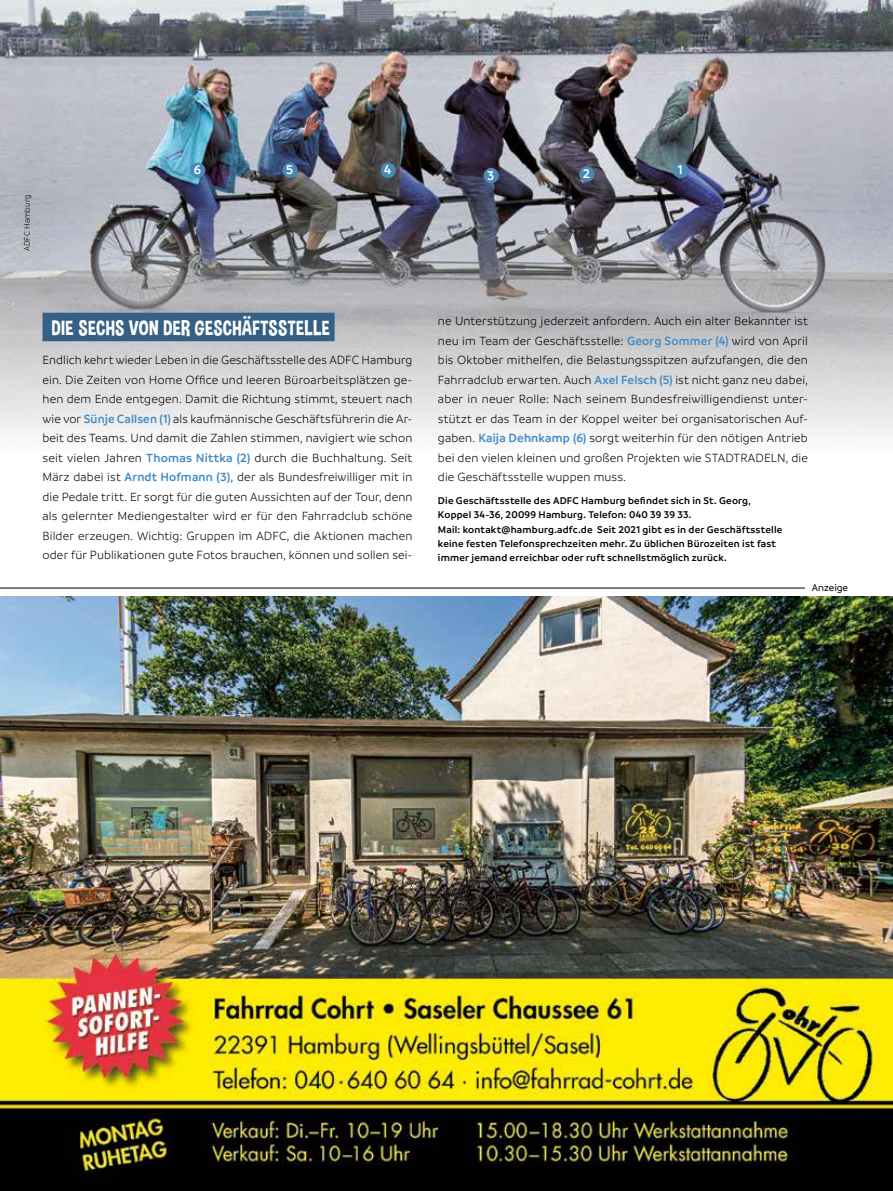
<style>
.page{position:relative;width:893px;height:1191px;background:#fff}
.page>*{position:absolute;margin:0;border:0;box-sizing:border-box;transform-origin:0 0}
.t1{font:21px "Dimbo";letter-spacing:.01em;color:#fff}
.t2{font:600 13.5px "Branding";color:#fff}
.t3{font:300 12.75px/19.5px "Branding";letter-spacing:.01em;color:#000;text-align:justify}
.t4{font:600 10.5px/14.2px "Branding";letter-spacing:.02em;color:#000}
.t5{font:500 10.5px "Branding";color:#000}
.t6{font:300 8.7px "Branding";letter-spacing:.025em;color:#000;scale:.95 1}
.s1{font-weight:600;color:#428ac6}
</style>
<div class="page">
<img style="left:0;top:0;width:893px;height:437px">
<img style="left:0;top:596px;width:893px;height:595px">
<div style="left:43px;top:313px;width:292px;height:28px;background:#346086"></div>
<hr style="left:0;top:587px;width:805px;height:1px;background:#000">
<div style="left:673px;top:163px;width:15px;height:15px;background:#4989b4;border-radius:50%"></div>
<div style="left:579px;top:166px;width:15px;height:16px;background:#4989b4;border-radius:50%"></div>
<div style="left:483px;top:168px;width:16px;height:15px;background:#4989b4;border-radius:50%"></div>
<div style="left:381px;top:163px;width:15px;height:15px;background:#4989b4;border-radius:50%"></div>
<div style="left:282px;top:163px;width:16px;height:15px;background:#4989b4;border-radius:50%"></div>
<div style="left:190px;top:163px;width:15px;height:15px;background:#4989b4;border-radius:50%"></div>
<p class="t6" style="left:22px;top:251px;width:61px;rotate:-90deg">ADFC Hamburg</p>
<p class="t2" style="left:194px;top:163px;width:9px">6</p>
<p class="t2" style="left:286px;top:163px;width:9px">5</p>
<p class="t2" style="left:384px;top:163px;width:9px">4</p>
<h1 class="t1" style="left:52px;top:315px;width:280px">DIE SECHS VON DER GESCHÄFTSSTELLE</h1>
<p class="t3" style="left:43px;top:350px;width:371px">Endlich kehrt wieder Leben in die Geschäftsstelle des ADFC Hamburg ein. Die Zeiten von Home Office und leeren Büroarbeitsplätzen ge&shy;hen dem Ende entgegen. Damit die Richtung stimmt, steuert nach wie vor <span class="s1">Sünje Callsen (1)</span> als kaufmännische Geschäftsführerin die Ar&shy;beit des Teams. Und damit die Zahlen stimmen, navigiert wie schon seit vielen Jahren <span class="s1">Thomas Nittka (2)</span> durch die Buchhaltung. Seit März dabei ist <span class="s1">Arndt Hofmann (3),</span> der als Bundesfreiwilliger mit in die Pedale tritt. Er sorgt für die guten Aussichten auf der Tour, denn als gelernter Mediengestalter wird er für den Fahrradclub schöne Bilder erzeugen. Wichtig: Gruppen im ADFC, die Aktionen machen oder für Publikationen gute Fotos brauchen, können und sollen sei-</p>
<p class="t2" style="left:487px;top:168px;width:9px">3</p>
<p class="t2" style="left:583px;top:166px;width:9px">2</p>
<p class="t2" style="left:678px;top:163px;width:6px">1</p>
<p class="t3" style="left:438px;top:311px;width:371px">ne Unterstützung jederzeit anfordern. Auch ein alter Bekannter ist neu im Team der Geschäftsstelle: <span class="s1">Georg Sommer (4)</span> wird von April bis Oktober mithelfen, die Belastungsspitzen aufzufangen, die den Fahrradclub erwarten. Auch <span class="s1">Axel Felsch (5)</span> ist nicht ganz neu dabei, aber in neuer Rolle: Nach seinem Bundesfreiwilligendienst unter&shy;stützt er das Team in der Koppel weiter bei organisatorischen Auf&shy;gaben. <span class="s1">Kaija Dehnkamp (6)</span> sorgt weiterhin für den nötigen Antrieb bei den vielen kleinen und großen Projekten wie STADTRADELN, die die Geschäftsstelle wuppen muss.</p>
<p class="t4" style="left:438px;top:493px;width:346px">Die Geschäftsstelle des ADFC Hamburg befindet sich in St. Georg, Koppel 34-36, 20099 Hamburg. Telefon: 040 39 39 33.<br>Mail: kontakt@hamburg.adfc.de Seit 2021 gibt es in der Geschäftsstelle keine festen Telefonsprechzeiten mehr. Zu üblichen Bürozeiten ist fast immer jemand erreichbar oder ruft schnellstmöglich zurück.</p>
<p class="t5" style="left:812px;top:582px;width:38px">Anzeige</p>
</div>
